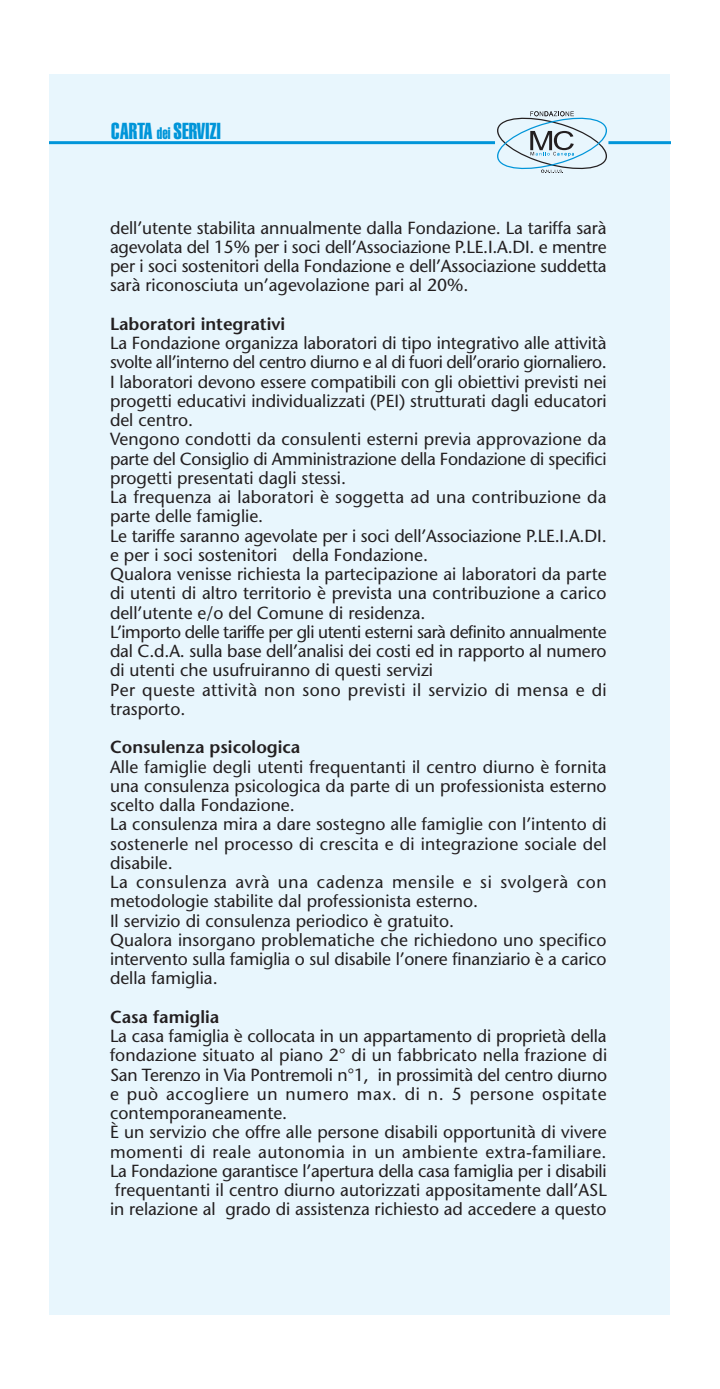
<style>
.page{position:relative;width:720px;height:1389px;background:#fff}
.page>*{position:absolute;margin:0;border:0;box-sizing:border-box;transform-origin:0 0}
.t1{font:22.75px "Helvetica Extra Compressed";color:#0095d9}
.t2{font:17.5px/19.2px "Stone Sans";color:#231f20}
.t3{font:600 17.5px "Stone Sans";color:#231f20}
.s1{font-size:16.45px}
</style>
<div class="page">
<div style="left:50px;top:74px;width:620px;height:1241px;background:#e8f6fd"></div>
<hr style="left:50px;top:141px;width:445px;height:3px;background:#0095d9">
<hr style="left:608px;top:141px;width:62px;height:3px;background:#0095d9">
<svg style="left:490px;top:111px;width:123px;height:62px"></svg>
<h1 class="t1" style="left:111px;top:123px;width:112px">CARTA <span class="s1">dei</span> SERVIZI</h1>
<p class="t2" style="left:110px;top:220px;width:498px;text-align:justify">dell’utente stabilita annualmente dalla Fondazione. La tariffa sarà agevolata del 15% per i soci dell’Associazione P.LE.I.A.DI. e mentre per i soci sostenitori della Fondazione e dell’Associazione suddetta sarà riconosciuta un’agevolazione pari al 20%.</p>
<p class="t3" style="left:110px;top:317px;width:177px">Laboratori integrativi</p>
<p class="t2" style="left:110px;top:335px;width:498px">La Fondazione organizza laboratori di tipo integrativo alle attività svolte all’interno del centro diurno e al di fuori dell’orario giornaliero.<br>I laboratori devono essere compatibili con gli obiettivi previsti nei progetti educativi individualizzati (PEI) strutturati dagli educatori del centro.<br>Vengono condotti da consulenti esterni previa approvazione da parte del Consiglio di Amministrazione della Fondazione di specifici progetti presentati dagli stessi.<br>La frequenza ai laboratori è soggetta ad una contribuzione da parte delle famiglie.<br>Le tariffe saranno agevolate per i soci dell’Associazione P.LE.I.A.DI. e per i soci sostenitori della Fondazione.<br>Qualora venisse richiesta la partecipazione ai laboratori da parte di utenti di altro territorio è prevista una contribuzione a carico dell’utente e/o del Comune di residenza.<br>L’importo delle tariffe per gli utenti esterni sarà definito annualmente dal C.d.A. sulla base dell’analisi dei costi ed in rapporto al numero di utenti che usufruiranno di questi servizi<br>Per queste attività non sono previsti il servizio di mensa e di trasporto.</p>
<p class="t3" style="left:110px;top:740px;width:192px">Consulenza psicologica</p>
<p class="t2" style="left:110px;top:759px;width:498px">Alle famiglie degli utenti frequentanti il centro diurno è fornita una consulenza psicologica da parte di un professionista esterno scelto dalla Fondazione.<br>La consulenza mira a dare sostegno alle famiglie con l’intento di sostenerle nel processo di crescita e di integrazione sociale del disabile.<br>La consulenza avrà una cadenza mensile e si svolgerà con metodologie stabilite dal professionista esterno.<br>Il servizio di consulenza periodico è gratuito.<br>Qualora insorgano problematiche che richiedono uno specifico intervento sulla famiglia o sul disabile l’onere finanziario è a carico della famiglia.</p>
<p class="t3" style="left:110px;top:1010px;width:111px">Casa famiglia</p>
<p class="t2" style="left:110px;top:1028px;width:498px">La casa famiglia è collocata in un appartamento di proprietà della fondazione situato al piano 2 di un fabbricato nella frazione di San Terenzo in Via Pontremoli n 1, in prossimità del centro diurno e può accogliere un numero max. di n. 5 persone ospitate contemporaneamente.<br>È un servizio che offre alle persone disabili opportunità di vivere momenti di reale autonomia in un ambiente extra-familiare.<br>La Fondazione garantisce l’apertura della casa famiglia per i disabili frequentanti il centro diurno autorizzati appositamente dall’ASL in relazione al grado di assistenza richiesto ad accedere a questo</p>
</div>
